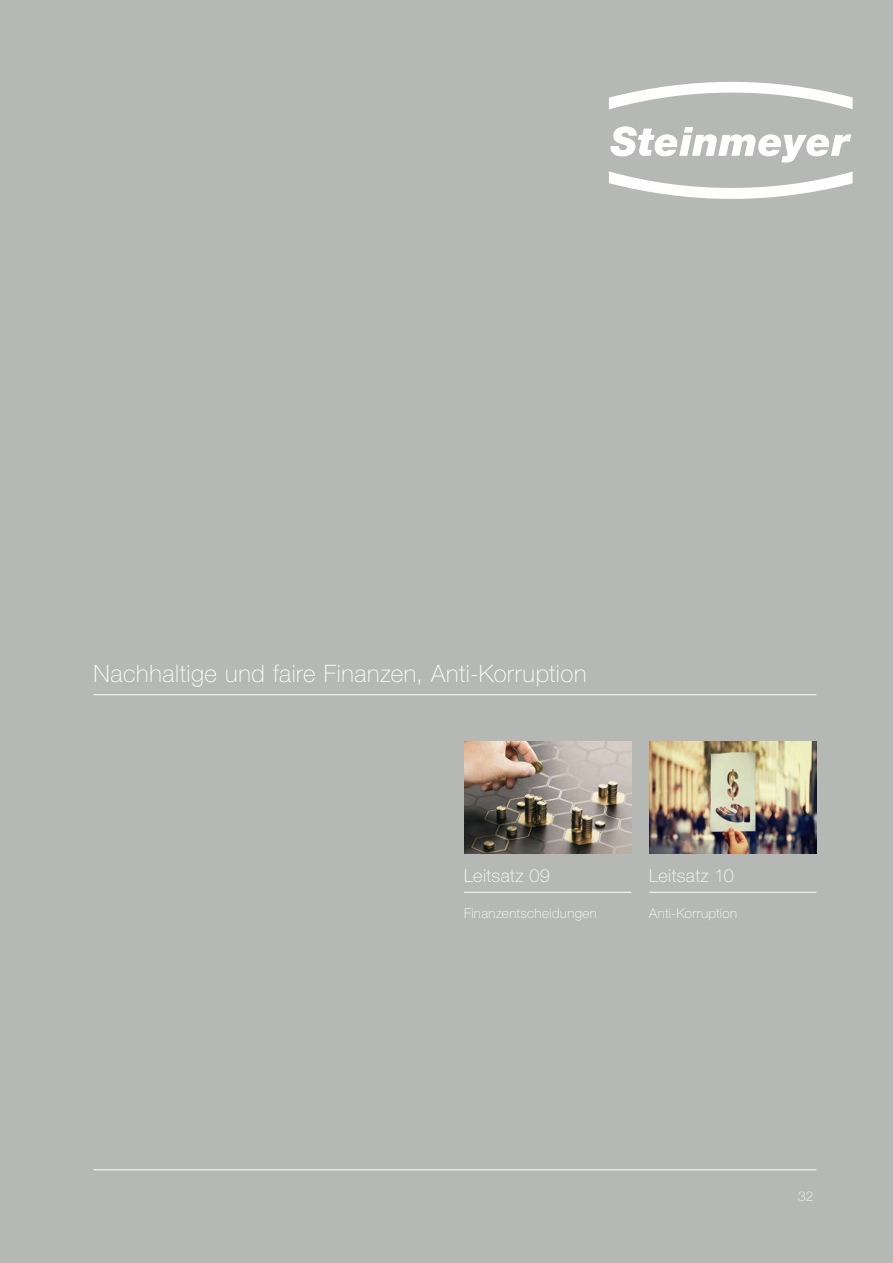
<style>
.page{position:relative;width:893px;height:1263px;background:#b5b8b5}
.page>*{position:absolute;margin:0;border:0;box-sizing:border-box;transform-origin:0 0}
.Headline_L{font:100 24px "Helvetica Neue LT Pro";letter-spacing:.025em;color:#fff}
.Headline_M{font:100 18px "Helvetica Neue LT Pro";letter-spacing:.025em;color:#fff}
.Lesetext{font:100 13.5px "Helvetica Neue LT Pro";letter-spacing:.03em;color:#fff}
</style>
<div class="page">
<hr style="left:94px;top:1169px;width:722px;height:1px;background:#fff">
<hr style="left:94px;top:694px;width:722px;height:1px;background:#fff">
<hr style="left:464px;top:892px;width:167px;height:1px;background:#fff">
<hr style="left:649px;top:892px;width:167px;height:1px;background:#fff">
<img style="left:464px;top:741px;width:167px;height:113px">
<img style="left:649px;top:742px;width:167px;height:112px">
<svg style="left:610px;top:126px;width:241px;height:37px"></svg>
<svg style="left:609px;top:82px;width:244px;height:27px"></svg>
<svg style="left:609px;top:171px;width:244px;height:28px"></svg>
<p class="Headline_L" style="left:94px;top:659px;width:494px">Nachhaltige und faire Finanzen, Anti-Korruption</p>
<p class="Headline_M" style="left:464px;top:865px;width:87px">Leitsatz 09</p>
<p class="Lesetext" style="left:464px;top:905px;width:134px">Finanzentscheidungen</p>
<p class="Headline_M" style="left:649px;top:865px;width:86px">Leitsatz 10</p>
<p class="Lesetext" style="left:649px;top:905px;width:90px">Anti-Korruption</p>
<p class="Lesetext" style="left:798px;top:1188px;width:17px">32</p>
</div>
